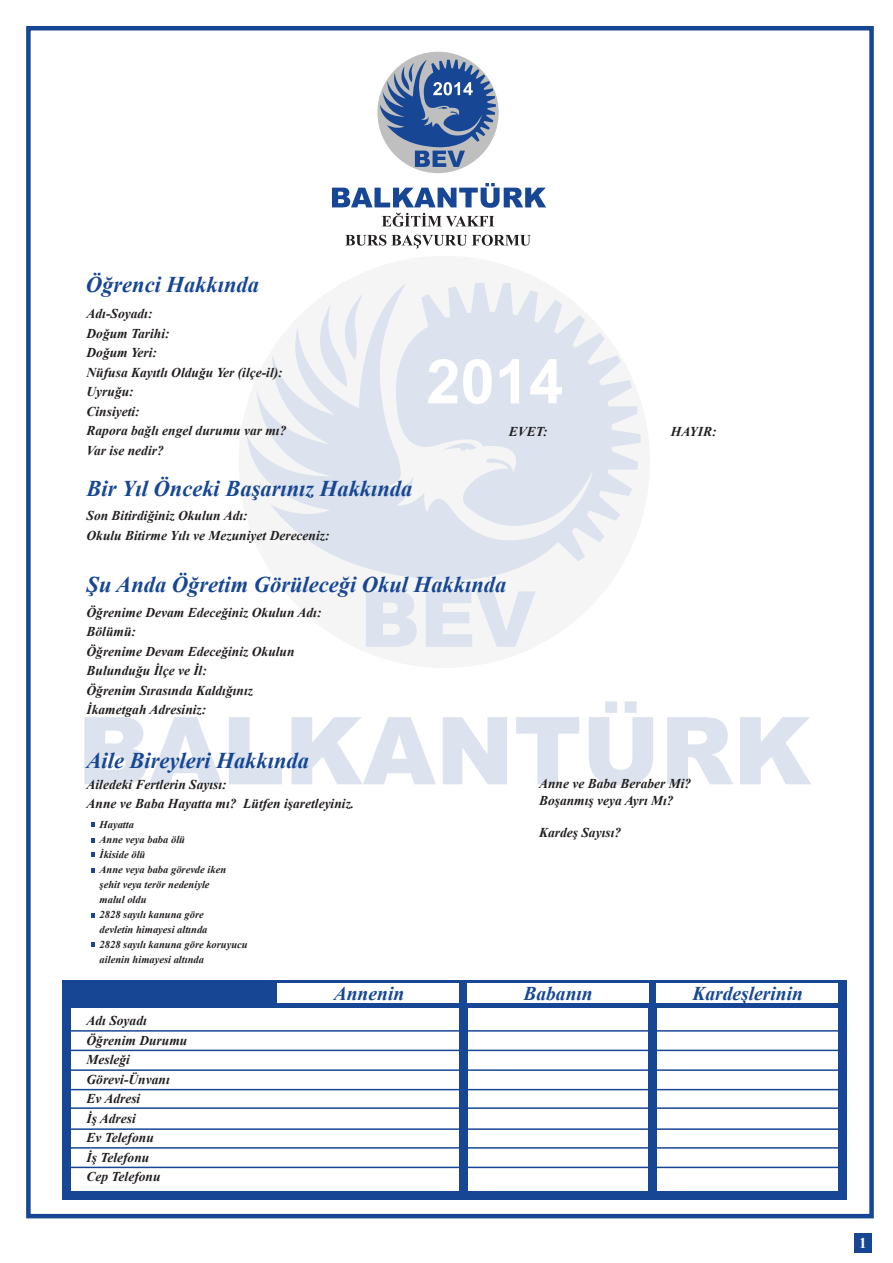
<style>
.page{position:relative;width:893px;height:1263px;background:#fff}
.page>*{position:absolute;margin:0;border:0;box-sizing:border-box;transform-origin:0 0}
.t1{font:italic 700 22.5px "Times New Roman";color:#174794}
.t2{font:italic 700 19.5px "Times New Roman";color:#174794}
.t3{font:700 15px "Times New Roman";color:#fff}
.t4{font:italic 700 13.5px/19.5px "Times New Roman";color:#231f20}
.t5{font:italic 700 10.5px/15px "Times New Roman";color:#231f20}
</style>
<div class="page">
<div style="left:239px;top:256px;width:411px;height:412px;background:#f5f5f5;border-radius:50%"></div>
<svg style="left:247px;top:283px;width:394px;height:297px;fill:#dce3ef"></svg>
<svg style="left:443px;top:436px;width:34px;height:15px"></svg>
<svg style="left:299px;top:293px;width:64px;height:94px"></svg>
<svg style="left:428px;top:359px;width:29px;height:44px"></svg>
<svg style="left:463px;top:359px;width:29px;height:45px"></svg>
<svg style="left:500px;top:359px;width:19px;height:44px"></svg>
<svg style="left:530px;top:359px;width:32px;height:44px"></svg>
<svg style="left:366px;top:591px;width:51px;height:56px"></svg>
<svg style="left:426px;top:591px;width:109px;height:56px"></svg>
<svg style="left:84px;top:717px;width:138px;height:67px"></svg>
<svg style="left:229px;top:717px;width:53px;height:67px"></svg>
<svg style="left:291px;top:717px;width:145px;height:67px"></svg>
<svg style="left:443px;top:717px;width:64px;height:67px"></svg>
<svg style="left:516px;top:717px;width:63px;height:67px"></svg>
<svg style="left:589px;top:701px;width:64px;height:84px"></svg>
<svg style="left:667px;top:717px;width:66px;height:67px"></svg>
<svg style="left:740px;top:717px;width:71px;height:67px"></svg>
<div style="left:62px;top:980px;width:785px;height:27px;background:#174794"></div>
<div style="left:62px;top:1191px;width:785px;height:8px;background:#174794"></div>
<div style="left:459px;top:1003px;width:8px;height:188px;background:#174794"></div>
<div style="left:62px;top:1007px;width:9px;height:188px;background:#174794"></div>
<div style="left:648px;top:1003px;width:9px;height:188px;background:#174794"></div>
<div style="left:838px;top:1007px;width:9px;height:188px;background:#174794"></div>
<div style="left:854px;top:1233px;width:17px;height:20px;background:#174794"></div>
<div style="left:26px;top:26px;width:848px;height:1192px;border:4px solid #174794"></div>
<div style="left:377px;top:52px;width:122px;height:121px;background:#c0bfbf;border-radius:50%"></div>
<svg style="left:380px;top:60px;width:116px;height:107px"></svg>
<svg style="left:332px;top:183px;width:214px;height:44px"></svg>
<svg style="left:345px;top:235px;width:186px;height:13px"></svg>
<div style="left:278px;top:984px;width:181px;height:19px;background:#fff"></div>
<div style="left:467px;top:984px;width:181px;height:19px;background:#fff"></div>
<div style="left:657px;top:984px;width:181px;height:19px;background:#fff"></div>
<hr style="left:62px;top:1030px;width:785px;height:1px;background:#174794">
<hr style="left:62px;top:1049px;width:785px;height:2px;background:#174794">
<hr style="left:62px;top:1069px;width:785px;height:2px;background:#174794">
<hr style="left:62px;top:1089px;width:785px;height:1px;background:#174794">
<hr style="left:62px;top:1107px;width:785px;height:2px;background:#174794">
<hr style="left:62px;top:1128px;width:785px;height:2px;background:#174794">
<hr style="left:62px;top:1147px;width:785px;height:1px;background:#174794">
<hr style="left:62px;top:1166px;width:785px;height:2px;background:#174794">
<svg style="left:91px;top:822px;width:4px;height:5px"></svg>
<svg style="left:91px;top:839px;width:4px;height:4px"></svg>
<svg style="left:91px;top:852px;width:4px;height:4px"></svg>
<svg style="left:91px;top:868px;width:4px;height:4px"></svg>
<svg style="left:91px;top:913px;width:4px;height:4px"></svg>
<svg style="left:91px;top:942px;width:4px;height:5px"></svg>
<h1 class="t1" style="left:86px;top:269px;width:175px">Öğrenci Hakkında</h1>
<p class="t4" style="left:87px;top:303px;width:201px">Adı-Soyadı:<br>Doğum Tarihi:<br>Doğum Yeri:<br>Nüfusa Kayıtlı Olduğu Yer (ilçe-il):<br>Uyruğu:<br>Cinsiyeti:<br>Rapora bağlı engel durumu var mı?<br>Var ise nedir?</p>
<h1 class="t1" style="left:87px;top:473px;width:327px">Bir Yıl Önceki Başarınız Hakkında</h1>
<p class="t4" style="left:87px;top:505px;width:245px">Son Bitirdiğiniz Okulun Adı:<br>Okulu Bitirme Yılı ve Mezuniyet Dereceniz:</p>
<p class="t4" style="left:509px;top:421px;width:40px">EVET:</p>
<p class="t4" style="left:671px;top:421px;width:47px">HAYIR:</p>
<h1 class="t1" style="left:87px;top:569px;width:421px">Şu Anda Öğretim Görüleceği Okul Hakkında</h1>
<p class="t4" style="left:87px;top:602px;width:236px">Öğrenime Devam Edeceğiniz Okulun Adı:<br>Bölümü:<br>Öğrenime Devam Edeceğiniz Okulun<br>Bulunduğu İlçe ve İl:<br>Öğrenim Sırasında Kaldığınız<br>İkametgah Adresiniz:</p>
<h1 class="t1" style="left:87px;top:745px;width:224px">Aile Bireyleri Hakkında</h1>
<p class="t4" style="left:87px;top:774px;width:269px">Ailedeki Fertlerin Sayısı:<br>Anne ve Baba Hayatta mı? Lütfen işaretleyiniz.</p>
<p class="t5" style="left:100px;top:817px;width:150px">Hayatta<br>Anne veya baba ölü<br>İkiside ölü<br>Anne veya baba görevde iken şehit veya terör nedeniyle<br>malul oldu<br>2828 sayılı kanuna göre<br>devletin himayesi altında<br>2828 sayılı kanuna göre koruyucu ailenin himayesi altında</p>
<p class="t4" style="left:87px;top:1010px;width:102px">Adı Soyadı<br>Öğrenim Durumu<br>Mesleği<br>Görevi-Ünvanı<br>Ev Adresi<br>İş Adresi<br>Ev Telefonu<br>İş Telefonu<br>Cep Telefonu</p>
<h2 class="t2" style="left:334px;top:980px;width:72px">Annenin</h2>
<p class="t4" style="left:539px;top:775px;width:154px;line-height:16.2px">Anne ve Baba Beraber Mi?<br>Boşanmış veya Ayrı Mı?</p>
<p class="t4" style="left:539px;top:822px;width:84px">Kardeş Sayısı?</p>
<h2 class="t2" style="left:523px;top:980px;width:71px">Babanın</h2>
<h2 class="t2" style="left:692px;top:980px;width:112px">Kardeşlerinin</h2>
<p class="t3" style="left:859px;top:1232px;width:9px">1</p>
</div>
